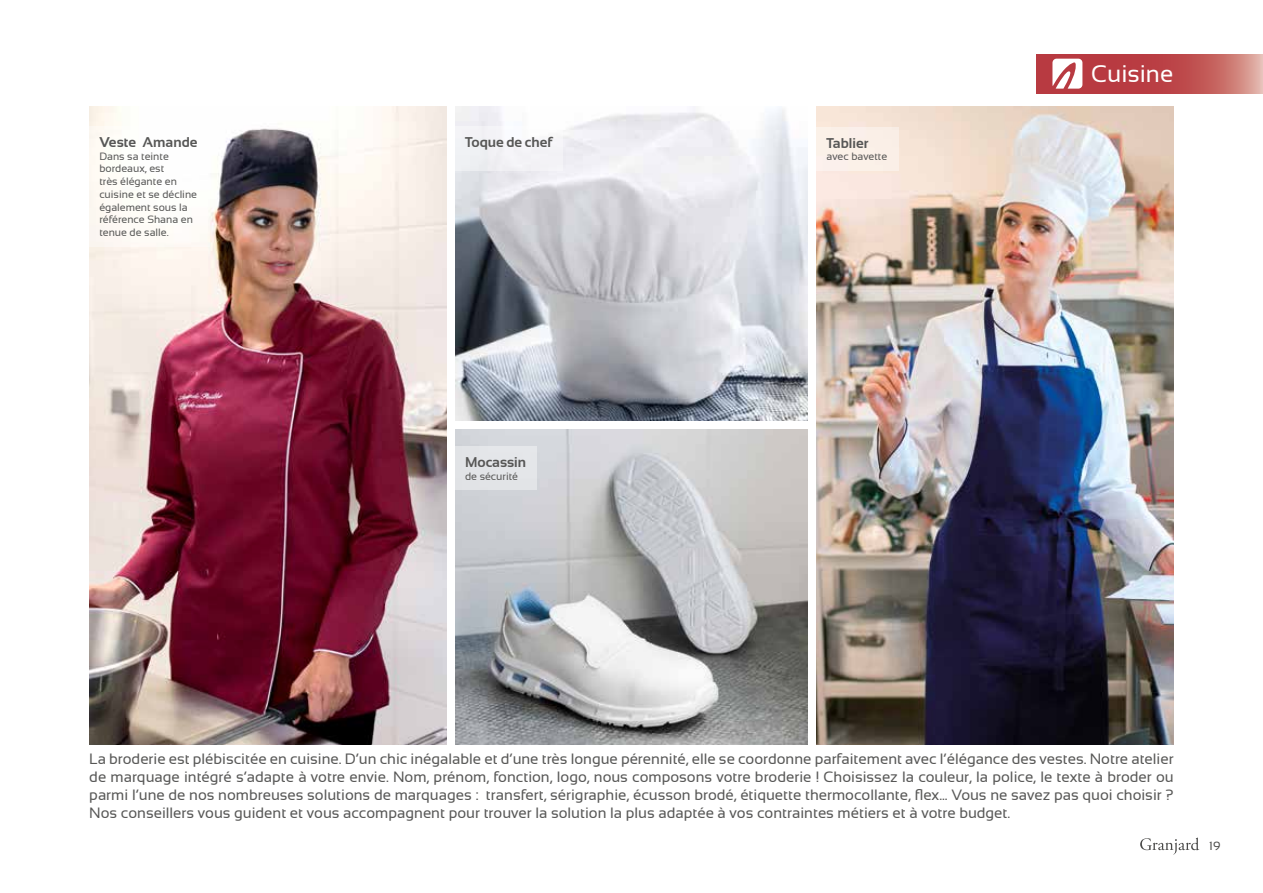
<style>
.page{position:relative;width:1263px;height:893px;background:#fff}
.page>*{position:absolute;margin:0;border:0;box-sizing:border-box;transform-origin:0 0}
.t1{font:24px "Sansation";color:#fff}
.t2{font:15px/18px "Sansation";color:#575756;text-align:justify}
.t3{font:700 14.1px "Sansation";color:#575756}
.t4{font:12px "Sansation";color:#4a4a49}
.t5{font:10.65px/12.8px "Sansation";color:#575756}
</style>
<div class="page">
<svg style="left:1140px;top:837px;width:59px;height:18px"></svg>
<img style="left:89px;top:106px;width:357px;height:638px">
<img style="left:816px;top:106px;width:358px;height:638px">
<img style="left:455px;top:106px;width:353px;height:315px">
<img style="left:455px;top:429px;width:353px;height:315px">
<div style="left:89px;top:127px;width:121px;height:120px;background:#fff"></div>
<div style="left:455px;top:446px;width:81px;height:44px;background:#e2e4e7"></div>
<div style="left:816px;top:127px;width:83px;height:44px;background:#fbf0e8"></div>
<svg style="left:1036px;top:54px;width:227px;height:40px"></svg>
<svg style="left:1052px;top:59px;width:30px;height:30px"></svg>
<div style="left:455px;top:127px;width:107px;height:44px;background:#f3f2f6"></div>
<p class="t3" style="left:99px;top:134px;width:100px">Veste Amande</p>
<p class="t5" style="left:99px;top:150px;width:99px">Dans sa teinte bordeaux, est<br>très élégante en cuisine et se décline également sous la référence Shana en tenue de salle.</p>
<p class="t3" style="left:465px;top:134px;width:89px">Toque de chef</p>
<p class="t3" style="left:465px;top:454px;width:63px">Mocassin</p>
<p class="t5" style="left:465px;top:469px;width:55px">de sécurité</p>
<p class="t3" style="left:826px;top:135px;width:44px">Tablier</p>
<p class="t5" style="left:826px;top:150px;width:62px">avec bavette</p>
<h1 class="t1" style="left:1091px;top:60px;width:84px">Cuisine</h1>
<p class="t2" style="left:89px;top:749px;width:1086px">La broderie est plébiscitée en cuisine. D’un chic inégalable et d’une très longue pérennité, elle se coordonne parfaitement avec l’élégance des vestes. Notre atelier de marquage intégré s’adapte à votre envie. Nom, prénom, fonction, logo, nous composons votre broderie ! Choisissez la couleur, la police, le texte à broder ou parmi l’une de nos nombreuses solutions de marquages : transfert, sérigraphie, écusson brodé, étiquette thermocollante, flex... Vous ne savez pas quoi choisir ?<br>Nos conseillers vous guident et vous accompagnent pour trouver la solution la plus adaptée à vos contraintes métiers et à votre budget.</p>
<p class="t4" style="left:1209px;top:839px;width:13px">19</p>
</div>
